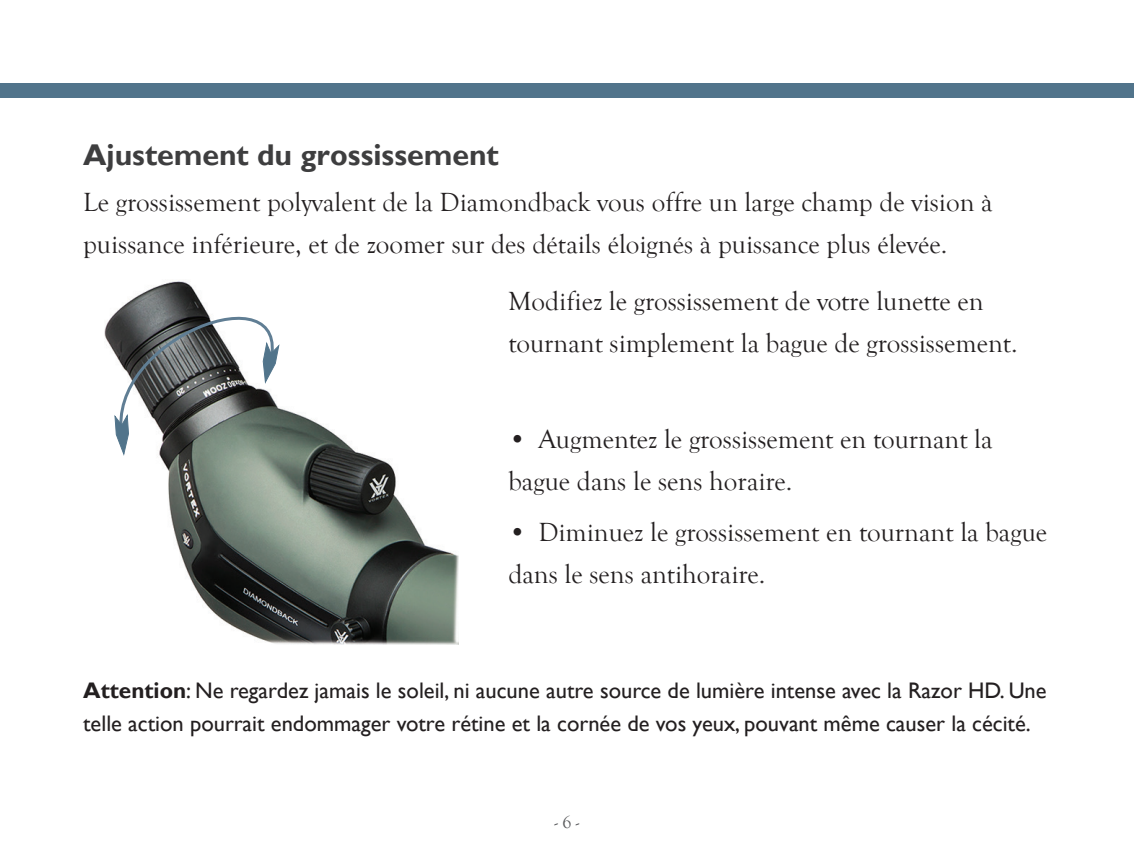
<style>
.page{position:relative;width:1134px;height:864px;background:#fff}
.page>*{position:absolute;margin:0;border:0;box-sizing:border-box;transform-origin:0 0}
.t1{font:700 30px "Gill Sans";color:#3e3e3f}
.t2{font:27px/42px "Goudy Old Style T";color:#231f20}
.t3{font:22.5px/33px "Gill Sans";color:#231f20}
.t4{font:18px "Goudy Old Style T";color:#57585a}
.s1{font-weight:700}
</style>
<div class="page">
<div style="left:0;top:84px;width:1134px;height:14px;background:#51748b"></div>
<img style="left:104px;top:314px;width:354px;height:331px">
<svg style="left:114px;top:281px;width:188px;height:176px"></svg>
<h3 class="t1" style="left:83px;top:137px;width:417px">Ajustement du grossissement</h3>
<p class="t2" style="left:83px;top:182px;width:911px">Le grossissement polyvalent de la Diamondback vous offre un large champ de vision à puissance inférieure, et de zoomer sur des détails éloignés à puissance plus élevée.</p>
<p class="t2" style="left:508px;top:280px;width:511px">Modifiez le grossissement de votre lunette en tournant simplement la bague de grossissement.</p>
<p class="t2" style="left:508px;top:419px;width:486px">• Augmentez le grossissement en tournant la bague dans le sens horaire.</p>
<p class="t2" style="left:508px;top:511px;width:540px">• Diminuez le grossissement en tournant la bague dans le sens antihoraire.</p>
<p class="t3" style="left:83px;top:674px;width:965px"><span class="s1">Attention</span>: Ne regardez jamais le soleil, ni aucune autre source de lumière intense avec la Razor HD. Une telle action pourrait endommager votre rétine et la cornée de vos yeux, pouvant même causer la cécité.</p>
<p class="t4" style="left:555px;top:812px;width:26px">- 6 -</p>
</div>
